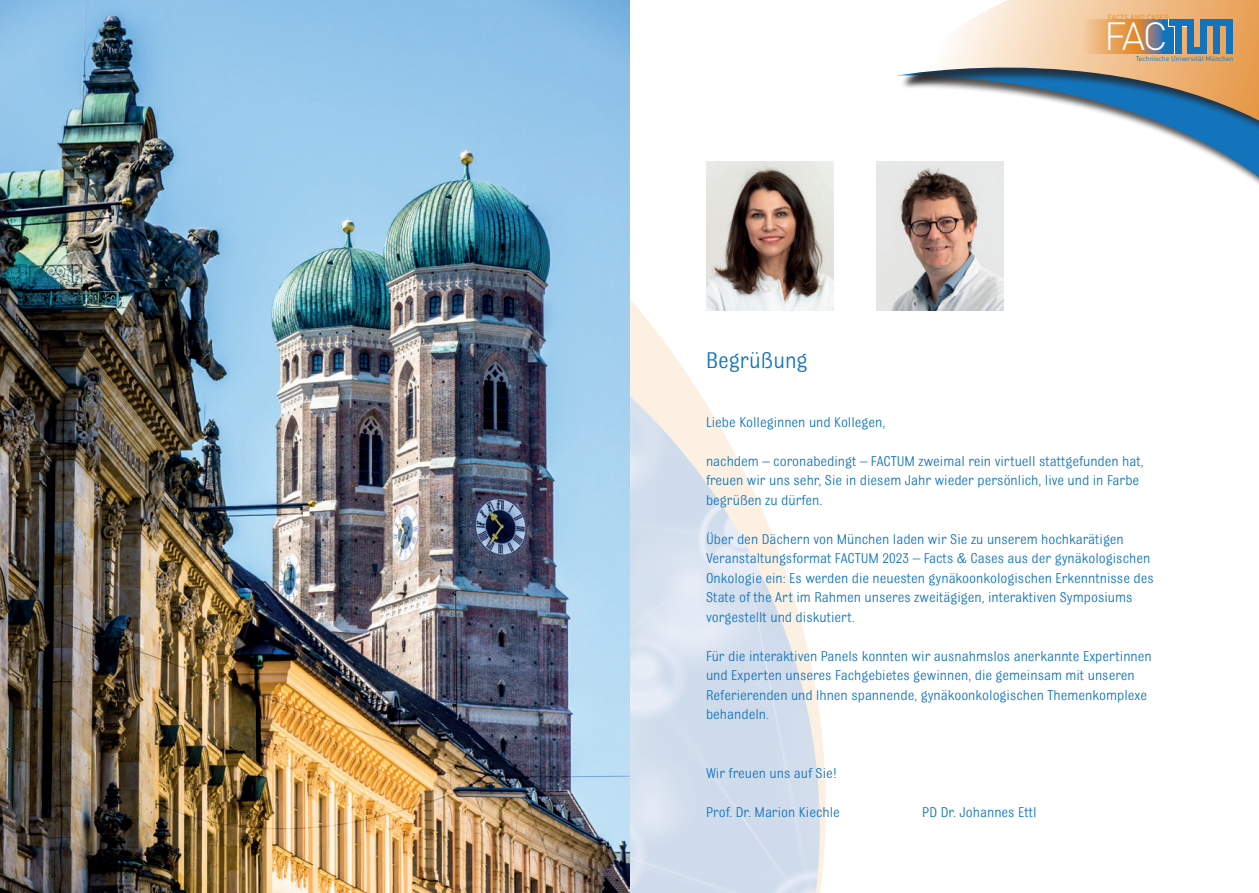
<style>
.page{position:relative;width:1259px;height:893px;background:#fff}
.page>*{position:absolute;margin:0;border:0;box-sizing:border-box;transform-origin:0 0}
.t1{font:300 38.85px "DIN";color:#fff}
.t2{font:24px "Bulldog";color:#1374bb}
.t3{font:15px/19.5px "Bulldog";color:#1374bb}
.t4{font:7.35px "DIN";color:#e18725}
.t5{font:6.75px "DIN";color:#1374bb}
</style>
<div class="page">
<img style="left:629px;top:228px;width:194px;height:665px">
<svg style="left:897px;top:0;width:362px;height:169px"></svg>
<img style="left:706px;top:162px;width:127px;height:148px">
<img style="left:876px;top:162px;width:127px;height:148px">
<svg style="left:1082px;top:20px;width:92px;height:34px;background:#b99671"></svg>
<div style="left:1168px;top:20px;width:25px;height:7px;background:#fff"></div>
<div style="left:1174px;top:26px;width:6px;height:28px;background:#fff"></div>
<div style="left:1169px;top:20px;width:25px;height:6px;background:#1374bb"></div>
<div style="left:1175px;top:26px;width:6px;height:28px;background:#1374bb"></div>
<div style="left:1187px;top:26px;width:7px;height:28px;background:#1374bb"></div>
<div style="left:1200px;top:26px;width:7px;height:28px;background:#1374bb"></div>
<div style="left:1213px;top:26px;width:7px;height:28px;background:#1374bb"></div>
<div style="left:1226px;top:26px;width:6px;height:28px;background:#1374bb"></div>
<div style="left:1200px;top:20px;width:32px;height:6px;background:#1374bb"></div>
<div style="left:1189px;top:47px;width:16px;height:7px;background:#1374bb"></div>
<img style="left:0;top:0;width:629px;height:893px">
<p class="t4" style="left:1107px;top:12px;width:62px">FACTS AND CASES</p>
<h2 class="t2" style="left:706px;top:348px;width:103px">Begrüßung</h2>
<h1 class="t1" style="left:1104px;top:12px;width:65px">FAC</h1>
<p class="t5" style="left:1135px;top:54px;width:99px">Technische Universität München</p>
<p class="t3" style="left:706px;top:412px;width:181px">Liebe Kolleginnen und Kollegen,</p>
<p class="t3" style="left:706px;top:451px;width:439px">nachdem – coronabedingt – FACTUM zweimal rein virtuell stattgefunden hat, freuen wir uns sehr, Sie in diesem Jahr wieder persönlich, live und in Farbe begrüßen zu dürfen.</p>
<p class="t3" style="left:706px;top:529px;width:449px">Über den Dächern von München laden wir Sie zu unserem hochkarätigen Veranstaltungsformat FACTUM 2023 – Facts &amp; Cases aus der gynäkologischen Onkologie ein: Es werden die neuesten gynäkoonkologischen Erkenntnisse des State of the Art im Rahmen unseres zweitägigen, interaktiven Symposiums vorgestellt und diskutiert.</p>
<p class="t3" style="left:706px;top:646px;width:447px">Für die interaktiven Panels konnten wir ausnahmslos anerkannte Expertinnen und Experten unseres Fachgebietes gewinnen, die gemeinsam mit unseren Referierenden und Ihnen spannende, gynäkoonkologischen Themenkomplexe behandeln.</p>
<p class="t3" style="left:706px;top:763px;width:132px">Wir freuen uns auf Sie!</p>
<p class="t3" style="left:706px;top:802px;width:135px">Prof. Dr. Marion Kiechle</p>
<p class="t3" style="left:922px;top:802px;width:116px">PD Dr. Johannes Ettl</p>
</div>
